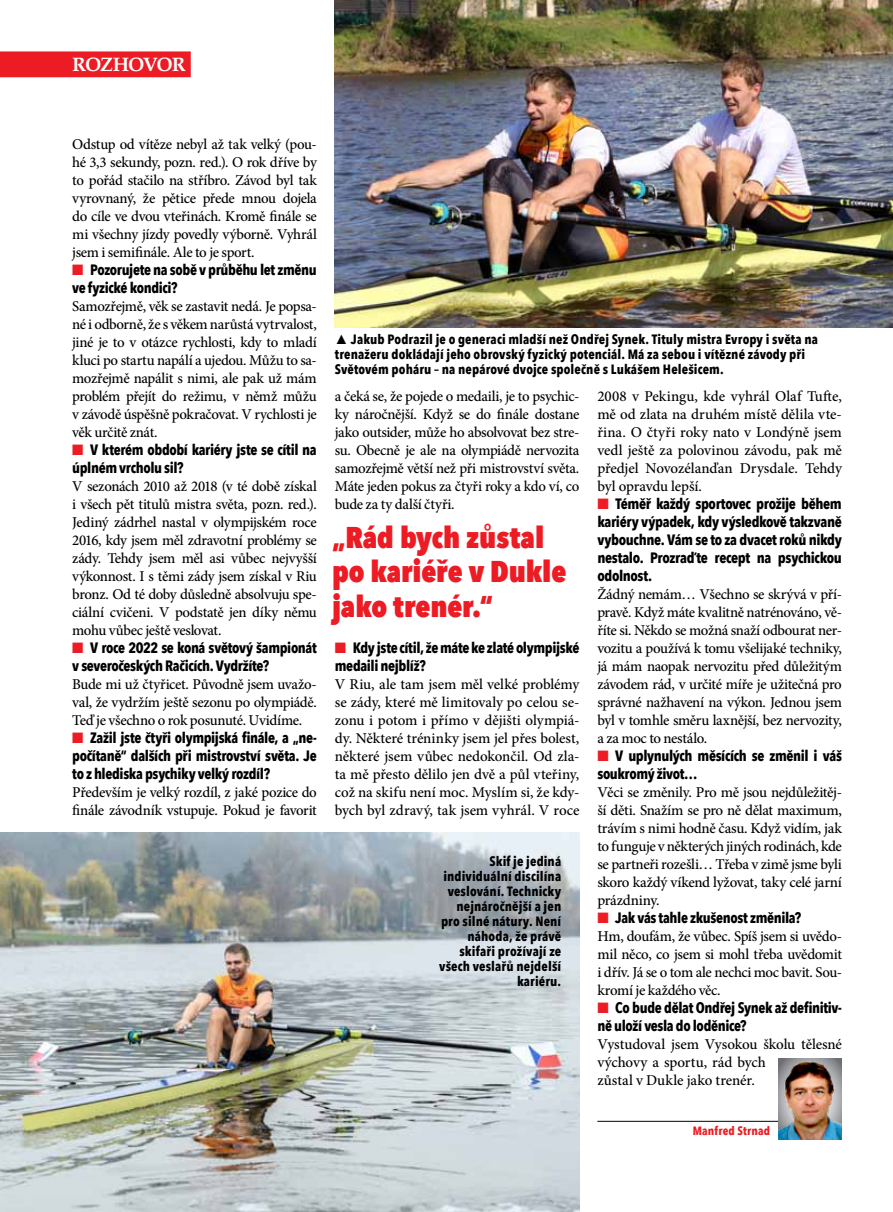
<style>
.page{position:relative;width:893px;height:1212px;background:#fff}
.page>*{position:absolute;margin:0;border:0;box-sizing:border-box;transform-origin:0 0}
.t1{font:800 condensed 30px/34.5px "Avenir Next LT Pro";letter-spacing:-.005em;color:#ed1b23}
.t2{font:700 19.5px "Palatino CE";letter-spacing:-.055em;color:#fff}
.t3{font:500 15px/18px "Minion Pro";letter-spacing:-.02em;color:#000;text-align:justify}
.t4{font:700 condensed 15px/18px "Avenir Next LT Pro";letter-spacing:-.025em;color:#000}
.t5{font:700 condensed 13.5px/15px "Avenir Next LT Pro";letter-spacing:.01em;color:#000}
.t6{font:700 condensed 12px "Avenir Next LT Pro";letter-spacing:.015em;color:#ed1b23}
.s1{color:#ed1b23}
.s2{font-family:"Arial";font-weight:400;font-stretch:normal}
</style>
<div class="page">
<div style="left:0;top:51px;width:191px;height:26px;background:#ed1b23"></div>
<img style="left:335px;top:0;width:558px;height:328px">
<img style="left:0;top:833px;width:579px;height:379px">
<hr style="left:597px;top:1121px;width:244px;height:1px;background:#000">
<img style="left:778px;top:1058px;width:64px;height:82px">
<h2 class="t2" style="left:72px;top:53px;width:115px">ROZHOVOR</h2>
<p class="t3" style="left:72px;top:135px;width:246px">Odstup od vítěze nebyl až tak velký (pou&shy;hé 3,3 sekundy, pozn. red.). O rok dříve by to pořád stačilo na stříbro. Závod byl tak vyrovnaný, že pětice přede mnou dojela do cíle ve dvou vteřinách. Kromě finále se mi všechny jízdy povedly výborně. Vyhrál jsem i semifinále. Ale to je sport.</p>
<p class="t4" style="left:72px;top:260px;width:246px"><span class="s1">■</span> Pozorujete na sobě v průběhu let změnu ve fyzické kondici?</p>
<p class="t3" style="left:72px;top:297px;width:246px">Samozřejmě, věk se zastavit nedá. Je popsa&shy;né i odborně, že s věkem narůstá vytrvalost, jiné je to v otázce rychlosti, kdy to mladí kluci po startu napálí a ujedou. Můžu to sa&shy;mozřejmě napálit s nimi, ale pak už mám problém přejít do režimu, v němž můžu v závodě úspěšně pokračovat. V rychlosti je věk určitě znát.</p>
<p class="t4" style="left:72px;top:440px;width:246px"><span class="s1">■</span> V kterém období kariéry jste se cítil na úplném vrcholu sil?</p>
<p class="t3" style="left:72px;top:477px;width:246px">V sezonách 2010 až 2018 (v té době získal i všech pět titulů mistra světa, pozn. red.).<br>Jediný zádrhel nastal v olympijském roce 2016, kdy jsem měl zdravotní problémy se zády. Tehdy jsem měl asi vůbec nejvyšší výkonnost. I s těmi zády jsem získal v Riu bronz. Od té doby důsledně absolvuju spe&shy;ciální cvičeni. V podstatě jen díky němu mohu vůbec ještě veslovat.</p>
<p class="t4" style="left:72px;top:638px;width:246px"><span class="s1">■</span> V roce 2022 se koná světový šampionát v severočeských Račicích. Vydržíte?</p>
<p class="t3" style="left:72px;top:675px;width:246px">Bude mi už čtyřicet. Původně jsem uvažo&shy;val, že vydržím ještě sezonu po olympiádě.<br>Teď je všechno o rok posunuté. Uvidíme.</p>
<p class="t4" style="left:72px;top:728px;width:246px;text-align:justify"><span class="s1">■</span> Zažil jste čtyři olympijská finále, a „ne&shy;počítaně“ dalších při mistrovství světa. Je to z hlediska psychiky velký rozdíl?</p>
<p class="t3" style="left:72px;top:783px;width:246px">Především je velký rozdíl, z jaké pozice do finále závodník vstupuje. Pokud je favorit</p>
<p class="t5" style="left:335px;top:332px;width:485px"><span class="s2">▲</span> Jakub Podrazil je o generaci mladší než Ondřej Synek. Tituly mistra Evropy i světa na trenažeru dokládají jeho obrovský fyzický potenciál. Má za sebou i vítězné závody při<br>Světovém poháru – na nepárové dvojce společně s Lukášem Helešicem.</p>
<p class="t3" style="left:335px;top:387px;width:246px">a čeká se, že pojede o medaili, je to psychic&shy;ky náročnější. Když se do finále dostane jako outsider, může ho absolvovat bez stre&shy;su. Obecně je ale na olympiádě nervozita samozřejmě větší než při mistrovství světa.<br>Máte jeden pokus za čtyři roky a kdo ví, co bude za ty další čtyři.</p>
<h1 class="t1" style="left:332px;top:520px;width:236px">„Rád bych zůstal po kariéře v Dukle jako trenér.“</h1>
<p class="t4" style="left:335px;top:638px;width:246px"><span class="s1">■</span> Kdy jste cítil, že máte ke zlaté olympijské medaili nejblíž?</p>
<p class="t3" style="left:335px;top:675px;width:246px">V Riu, ale tam jsem měl velké problémy se zády, které mě limitovaly po celou se&shy;zonu i potom i přímo v dějišti olympiá&shy;dy. Některé tréninky jsem jel přes bolest, některé jsem vůbec nedokončil. Od zla&shy;ta mě přesto dělilo jen dvě a půl vteřiny, což na skifu není moc. Myslím si, že kdy&shy;bych byl zdravý, tak jsem vyhrál. V roce</p>
<p class="t5" style="left:439px;top:854px;width:124px;text-align:right">Skif je jediná individuální discilína veslování. Technicky nejnáročnější a jen pro silné nátury. Není náhoda, že právě skifaři prožívají ze všech veslařů nejdelší kariéru.</p>
<p class="t3" style="left:597px;top:387px;width:246px">2008 v Pekingu, kde vyhrál Olaf Tufte, mě od zlata na druhém místě dělila vte&shy;řina. O čtyři roky nato v Londýně jsem vedl ještě za polovinou závodu, pak mě předjel Novozélanďan Drysdale. Tehdy byl opravdu lepší.</p>
<p class="t4" style="left:597px;top:494px;width:246px;text-align:justify"><span class="s1">■</span> Téměř každý sportovec prožije během kariéry výpadek, kdy výsledkově takzvaně vybouchne. Vám se to za dvacet roků nikdy nestalo. Prozraďte recept na psychickou odolnost.</p>
<p class="t3" style="left:597px;top:585px;width:246px">Žádný nemám… Všechno se skrývá v pří&shy;pravě. Když máte kvalitně natrénováno, vě&shy;říte si. Někdo se možná snaží odbourat ner&shy;vozitu a používá k tomu všelijaké techniky, já mám naopak nervozitu před důležitým závodem rád, v určité míře je užitečná pro správné nažhavení na výkon. Jednou jsem byl v tomhle směru laxnější, bez nervozity, a za moc to nestálo.</p>
<p class="t4" style="left:597px;top:746px;width:246px"><span class="s1">■</span> V uplynulých měsících se změnil i váš soukromý život…</p>
<p class="t3" style="left:597px;top:783px;width:246px">Věci se změnily. Pro mě jsou nejdůležitěj&shy;ší děti. Snažím se pro ně dělat maximum, trávím s nimi hodně času. Když vidím, jak to funguje v některých jiných rodinách, kde se partneři rozešli… Třeba v zimě jsme byli skoro každý víkend lyžovat, taky celé jarní prázdniny.</p>
<p class="t4" style="left:597px;top:908px;width:205px"><span class="s1">■</span> Jak vás tahle zkušenost změnila?</p>
<p class="t3" style="left:597px;top:927px;width:246px">Hm, doufám, že vůbec. Spíš jsem si uvědo&shy;mil něco, co jsem si mohl třeba uvědomit i dřív. Já se o tom ale nechci moc bavit. Sou&shy;kromí je každého věc.</p>
<p class="t4" style="left:597px;top:998px;width:246px"><span class="s1">■</span> Co bude dělat Ondřej Synek až definitiv&shy;ně uloží vesla do loděnice?</p>
<p class="t3" style="left:597px;top:1035px;width:246px;text-align:left">Vystudoval jsem Vysokou školu tělesné výchovy a sportu, rád bych<br>zůstal v Dukle jako trenér.</p>
<p class="t6" style="left:693px;top:1124px;width:79px">Manfred Strnad</p>
</div>
